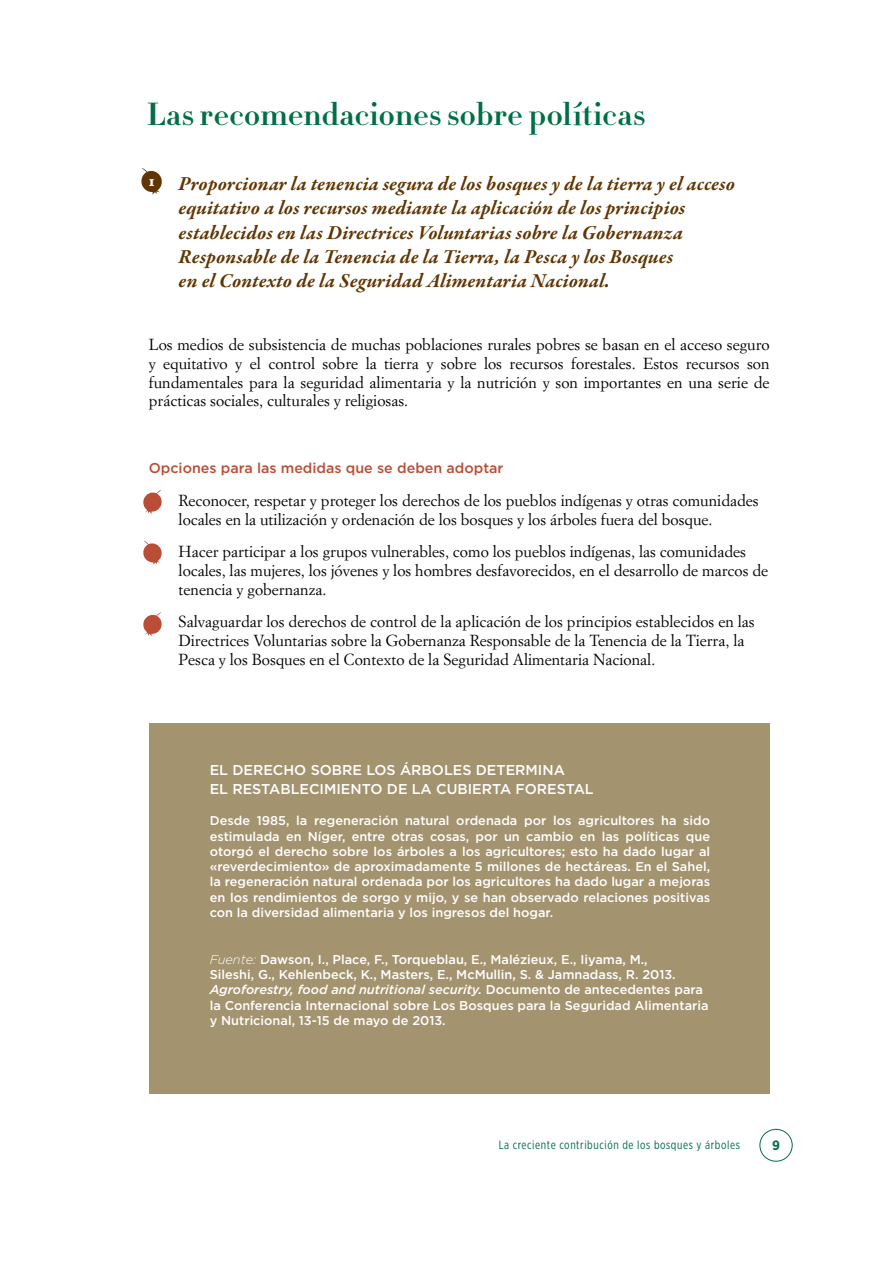
<style>
.page{position:relative;width:893px;height:1263px;background:#fff}
.page>*{position:absolute;margin:0;border:0;box-sizing:border-box;transform-origin:0 0}
.t1{font:31.5px "Didot HTF B06 Bold";letter-spacing:-.005em;color:#006f45}
.t2{font:italic 700 20.25px/24.3px "Garamond Premr Pro";letter-spacing:.01em;color:#603500}
.t3{font:16.5px "Garamond Premr Pro Bd Capt";color:#fff}
.t4{font:15.75px/18.9px "Simoncini Garamond Std";color:#000}
.t5{font:500 14.25px "Gotham";color:#fff}
.t6{font:500 14.25px "Gotham";color:#ba4d36}
.t7{font:700 13.5px "Gotham Narrow";color:#006f45}
.t8{font:500 12.75px/15.3px "Gotham";color:#fff;text-align:justify}
.t9{font:12px "Gotham X Narrow";letter-spacing:.05em;color:#006f45}
.s1{font-weight:300;font-style:italic}
.s2{font-style:italic}
</style>
<div class="page">
<div style="left:759px;top:1129px;width:34px;height:32px;border:1px solid #006f45;border-radius:50%"></div>
<div style="left:149px;top:724px;width:621px;height:370px;background:#a4936f"></div>
<svg style="left:143px;top:490px;width:19px;height:24px"></svg>
<svg style="left:141px;top:168px;width:21px;height:27px"></svg>
<svg style="left:143px;top:541px;width:19px;height:24px"></svg>
<svg style="left:143px;top:612px;width:19px;height:24px"></svg>
<svg style="left:573px;top:102px;width:9px;height:23px"></svg>
<h1 class="t1" style="left:147px;top:94px;width:500px">Las recomendaciones sobre pol ticas</h1>
<p class="t3" style="left:147px;top:170px;width:10px">1</p>
<p class="t2" style="left:179px;top:173px;width:558px">Proporcionar la tenencia segura de los bosques y de la tierra y el acceso equitativo a los recursos mediante la aplicación de los principios establecidos en las Directrices Voluntarias sobre la Gobernanza Responsable de la Tenencia de la Tierra, la Pesca y los Bosques<br>en el Contexto de la Seguridad Alimentaria Nacional.</p>
<p class="t4" style="left:149px;top:334px;width:622px;text-align:justify">Los medios de subsistencia de muchas poblaciones rurales pobres se basan en el acceso seguro y equitativo y el control sobre la tierra y sobre los recursos forestales. Estos recursos son fundamentales para la seguridad alimentaria y la nutrición y son importantes en una serie de prácticas sociales, culturales y religiosas.</p>
<p class="t6" style="left:149px;top:459px;width:356px">Opciones para las medidas que se deben adoptar</p>
<p class="t4" style="left:179px;top:491px;width:582px">Reconocer, respetar y proteger los derechos de los pueblos indígenas y otras comunidades locales en la utilización y ordenación de los bosques y los árboles fuera del bosque.</p>
<p class="t4" style="left:179px;top:542px;width:591px">Hacer participar a los grupos vulnerables, como los pueblos indígenas, las comunidades locales, las mujeres, los jóvenes y los hombres desfavorecidos, en el desarrollo de marcos de tenencia y gobernanza.</p>
<p class="t4" style="left:179px;top:612px;width:578px">Salvaguardar los derechos de control de la aplicación de los principios establecidos en las<br>Directrices Voluntarias sobre la Gobernanza Responsable de la Tenencia de la Tierra, la<br>Pesca y los Bosques en el Contexto de la Seguridad Alimentaria Nacional.</p>
<p class="t5" style="left:210px;top:760px;width:34px">El derec</p>
<p class="t5" style="left:283px;top:760px;width:59px">ho sobre</p>
<p class="t5" style="left:366px;top:760px;width:88px">los árboles</p>
<p class="t5" style="left:476px;top:760px;width:11px">determ</p>
<p class="t5" style="left:538px;top:760px;width:16px">ina</p>
<p class="t5" style="left:210px;top:780px;width:34px">el restablec</p>
<p class="t5" style="left:320px;top:780px;width:32px">imient</p>
<p class="t5" style="left:370px;top:780px;width:113px">o de la cubierta</p>
<p class="t5" style="left:516px;top:780px;width:32px">forestal</p>
<p class="t8" style="left:210px;top:813px;width:502px">Desde 1985, la regeneración natural ordenada por los agricultores ha sido estimulada en Níger, entre otras cosas, por un cambio en las políticas que otorgó el derecho sobre los árboles a los agricultores; esto ha dado lugar al «reverdecimiento» de aproximadamente 5 millones de hectáreas. En el Sahel, la regeneración natural ordenada por los agricultores ha dado lugar a mejoras en los rendimientos de sorgo y mijo, y se han observado relaciones positivas con la diversidad alimentaria y los ingresos del hogar.</p>
<p class="t8" style="left:210px;top:951px;width:500px;text-align:left"><span class="s1">Fuente:</span> Dawson, I ., Place, F., Torqueblau, E., Malézieux, E., I iyama, M.,<br>Sileshi, G., Kehlenbeck, K., Masters, E., McMullin, S. &amp; Jamnadass, R. 2013.<br><span class="s2">Agroforestry, food and nutritional security.</span> Documento de antecedentes para la Conferencia I nternacional sobre Los Bosques para la Seguridad Alimentaria y Nutricional, 13-15 de mayo de 2013.</p>
<p class="t9" style="left:499px;top:1138px;width:243px">La creciente contribución de los bosques y árboles</p>
<p class="t7" style="left:772px;top:1137px;width:9px">9</p>
</div>
